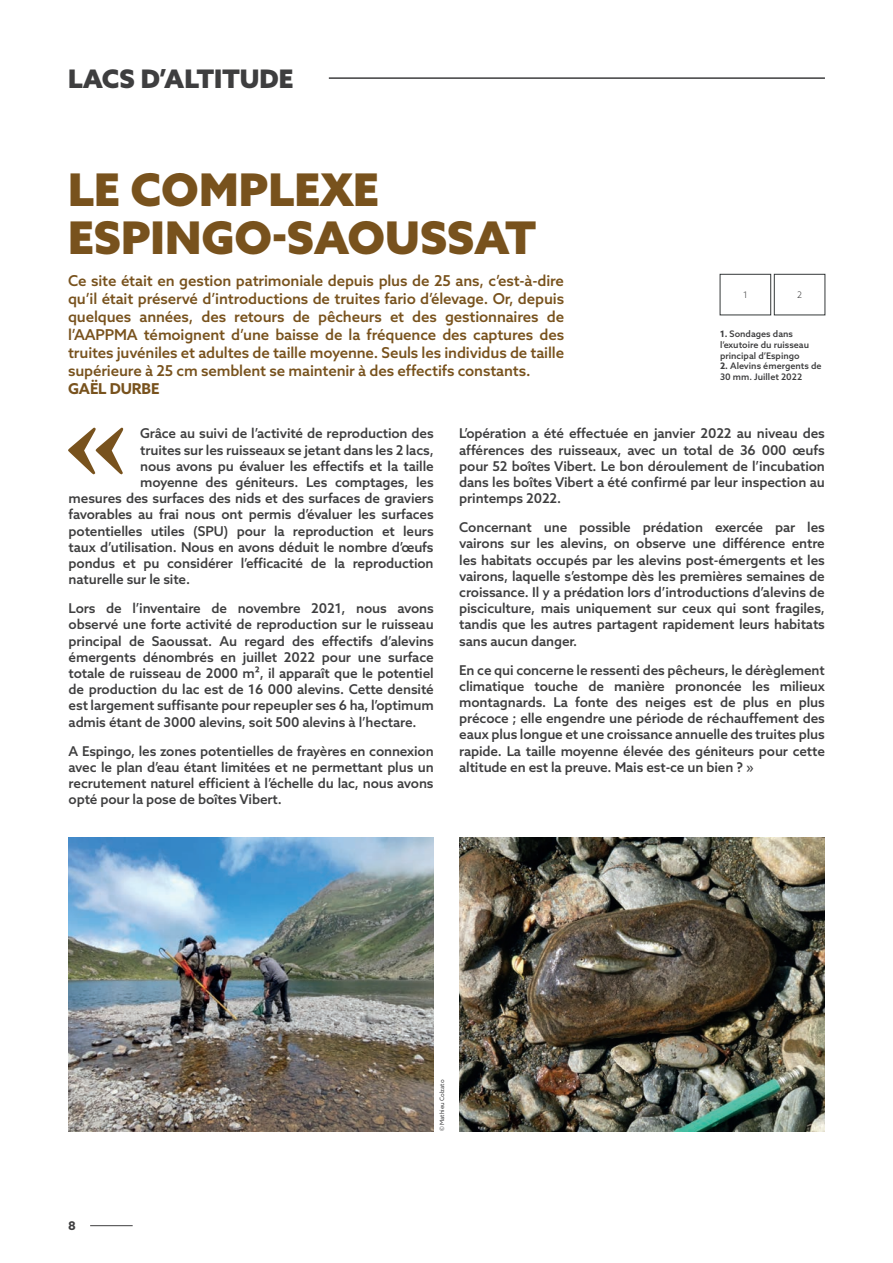
<style>
.page{position:relative;width:893px;height:1263px;background:#fff}
.page>*{position:absolute;margin:0;border:0;box-sizing:border-box;transform-origin:0 0}
.t1{font:900 45px/48px "Azo Sans";color:#78521d}
.t2{font:900 25.5px "Azo Sans";color:#3e3e3f}
.t3{font:500 15px/18px "Azo Sans";letter-spacing:-.01em;color:#78521d;text-align:justify}
.t4{font:700 15px "Azo Sans";letter-spacing:-.01em;color:#78521d}
.t5{font:500 13.5px/16.2px "Azo Sans";letter-spacing:-.01em;color:#3e3e3f;text-align:justify}
.t6{font:700 12px "Azo Sans";color:#3e3e3f}
.t7{font:500 9px/10.8px "Azo Sans";color:#3e3e3f}
.t8{font:300 9px "Azo Sans";color:#3e3e3f}
.t9{font:6px "Azo Sans";color:#3e3e3f}
.s1{font-weight:700}
</style>
<div class="page">
<hr style="left:90px;top:1225px;width:43px;height:1px;background:#3e3e3f">
<hr style="left:329px;top:77px;width:496px;height:2px;background:#3e3e3f">
<svg style="left:68px;top:428px;width:55px;height:46px"></svg>
<img style="left:68px;top:838px;width:366px;height:293px">
<img style="left:459px;top:838px;width:366px;height:293px">
<div style="left:720px;top:274px;width:51px;height:41px;border:1px solid #343839"></div>
<div style="left:774px;top:274px;width:51px;height:41px;border:1px solid #343839"></div>
<h2 class="t2" style="left:68px;top:62px;width:227px">LACS D’ALTITUDE</h2>
<h1 class="t1" style="left:68px;top:165px;width:470px">LE COMPLEXE<br>ESPINGO-SAOUSSAT</h1>
<p class="t3" style="left:68px;top:272px;width:498px">Ce site était en gestion patrimoniale depuis plus de 25 ans, c’est-à-dire qu’il était préservé d’introductions de truites fario d’élevage. Or, depuis quelques années, des retours de pêcheurs et des gestionnaires de l’AAPPMA témoignent d’une baisse de la fréquence des captures des truites juvéniles et adultes de taille moyenne. Seuls les individus de taille supérieure à 25 cm semblent se maintenir à des effectifs constants.</p>
<p class="t4" style="left:68px;top:379px;width:93px">GAËL DURBE</p>
<p class="t5" style="left:140px;top:425px;width:295px">Grâce au suivi de l’activité de reproduction des</p>
<p class="t5" style="left:140px;top:441px;width:295px">truites sur les ruisseaux se jetant dans les 2 lacs,</p>
<p class="t5" style="left:140px;top:458px;width:295px">nous avons pu évaluer les effectifs et la taille</p>
<p class="t5" style="left:140px;top:474px;width:295px">moyenne des géniteurs. Les comptages, les</p>
<p class="t5" style="left:69px;top:490px;width:367px">mesures des surfaces des nids et des surfaces de graviers</p>
<p class="t5" style="left:69px;top:506px;width:367px">favorables au frai nous ont permis d’évaluer les surfaces</p>
<p class="t5" style="left:69px;top:522px;width:367px">potentielles utiles (SPU) pour la reproduction et leurs</p>
<p class="t5" style="left:69px;top:539px;width:367px">taux d’utilisation. Nous en avons déduit le nombre d’œufs</p>
<p class="t5" style="left:69px;top:555px;width:367px">pondus et pu considérer l’efficacité de la reproduction</p>
<p class="t5" style="left:69px;top:571px;width:123px">naturelle sur le site.</p>
<p class="t5" style="left:69px;top:600px;width:367px">Lors de l’inventaire de novembre 2021, nous avons observé une forte activité de reproduction sur le ruisseau principal de Saoussat. Au regard des effectifs d’alevins émergents dénombrés en juillet 2022 pour une surface totale de ruisseau de 2000 m², il apparaît que le potentiel de production du lac est de 16 000 alevins. Cette densité est largement suffisante pour repeupler ses 6 ha, l’optimum admis étant de 3000 alevins, soit 500 alevins à l’hectare.</p>
<p class="t5" style="left:69px;top:742px;width:367px">A Espingo, les zones potentielles de frayères en connexion avec le plan d’eau étant limitées et ne permettant plus un recrutement naturel efficient à l’échelle du lac, nous avons opté pour la pose de boîtes Vibert.</p>
<p class="t8" style="left:743px;top:289px;width:6px">1</p>
<p class="t8" style="left:797px;top:289px;width:6px">2</p>
<p class="t7" style="left:720px;top:328px;width:91px"><span class="s1">1.</span> Sondages dans l’exutoire du ruisseau principal d’Espingo</p>
<p class="t7" style="left:720px;top:361px;width:103px"><span class="s1">2.</span> Alevins émergents de<br>30 mm. Juillet 2022</p>
<p class="t5" style="left:459px;top:425px;width:367px">L’opération a été effectuée en janvier 2022 au niveau des afférences des ruisseaux, avec un total de 36 000 œufs pour 52 boîtes Vibert. Le bon déroulement de l’incubation dans les boîtes Vibert a été confirmé par leur inspection au printemps 2022.</p>
<p class="t5" style="left:459px;top:519px;width:367px">Concernant une possible prédation exercée par les vairons sur les alevins, on observe une différence entre les habitats occupés par les alevins post-émergents et les vairons, laquelle s’estompe dès les premières semaines de croissance. Il y a prédation lors d’introductions d’alevins de pisciculture, mais uniquement sur ceux qui sont fragiles, tandis que les autres partagent rapidement leurs habitats sans aucun danger.</p>
<p class="t5" style="left:459px;top:661px;width:367px">En ce qui concerne le ressenti des pêcheurs, le dérèglement climatique touche de manière prononcée les milieux montagnards. La fonte des neiges est de plus en plus précoce ; elle engendre une période de réchauffement des eaux plus longue et une croissance annuelle des truites plus rapide. La taille moyenne élevée des géniteurs pour cette altitude en est la preuve. Mais est-ce un bien ? »</p>
<p class="t6" style="left:68px;top:1218px;width:9px">8</p>
<p class="t9" style="left:438px;top:1131px;width:53px;rotate:-90deg">© Mathieu Colzato</p>
</div>
